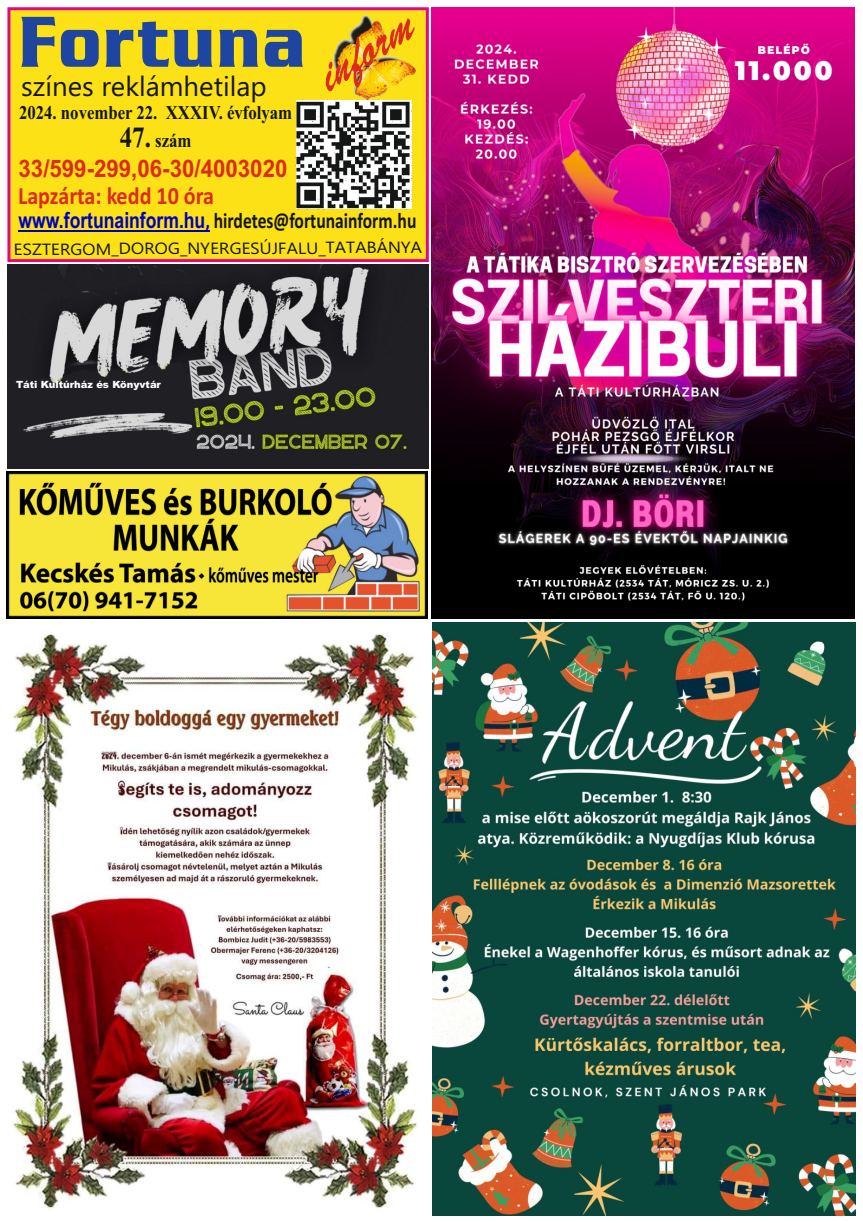
<style>
.page{position:relative;width:863px;height:1223px;background:#fff}
.page>*{position:absolute;margin:0;border:0;box-sizing:border-box;transform-origin:0 0}
.t1{font:27.6px "Ebrima";color:#151616}
.t2{font:700 24.75px "Calibri";color:#dd2b1c;scale:.89 1}
.t3{font:700 24.15px "Arial";color:#dd2b1c;scale:.92 1}
.t4{font:700 22.35px "Calibri";color:#151616;scale:.79 1}
.t5{font:700 19.5px "Times New Roman";color:#151616;scale:.86 1}
.t6{font:16.2px "Ebrima";color:#151616;scale:1.08 1}
.t7{font:900 9.9px "Arial";color:#fff}
.s1{font-size:29.25px}
.s2{font-family:"Arial";color:#0000c4}
.s3{color:#0000c4}
</style>
<div class="page">
<div style="left:7px;top:7px;width:422px;height:255px;background:#fbe116;border:3px solid #e10886"></div>
<hr style="left:19px;top:230px;width:186px;height:1px;background:#0000c4">
<svg style="left:21px;top:17px;width:282px;height:50px"></svg>
<img style="left:353px;top:15px;width:33px;height:85px">
<img style="left:325px;top:18px;width:90px;height:73px">
<img style="left:296px;top:100px;width:116px;height:109px">
<img style="left:6px;top:472px;width:422px;height:146px">
<img style="left:431px;top:8px;width:423px;height:611px">
<img style="left:8px;top:265px;width:420px;height:203px">
<img style="left:7px;top:634px;width:411px;height:576px">
<img style="left:433px;top:622px;width:422px;height:593px">
<p class="t1" style="left:21px;top:76px;width:247px">színes reklámhetilap</p>
<p class="t5" style="left:19px;top:106px;width:319px">2024. november 22. XXXIV. évfolyam</p>
<p class="t5" style="left:120px;top:133px;width:85px"><span class="s1">47.</span> szám</p>
<p class="t3" style="left:19px;top:160px;width:294px">33/599-299,06-30/4003020</p>
<p class="t2" style="left:18px;top:186px;width:222px">Lapzárta: kedd 10 óra</p>
<p class="t4" style="left:19px;top:212px;width:505px"><span class="s2">www.fortunainform.hu</span><span class="s3">,</span> hirdetes@fortunainform.hu</p>
<p class="t6" style="left:14px;top:242px;width:380px">ESZTERGOM_DOROG_NYERGESÚJFALU_TATABÁNYA</p>
<p class="t7" style="left:16px;top:381px;width:146px">Táti Kultúrház és Könyvtár</p>
</div>
